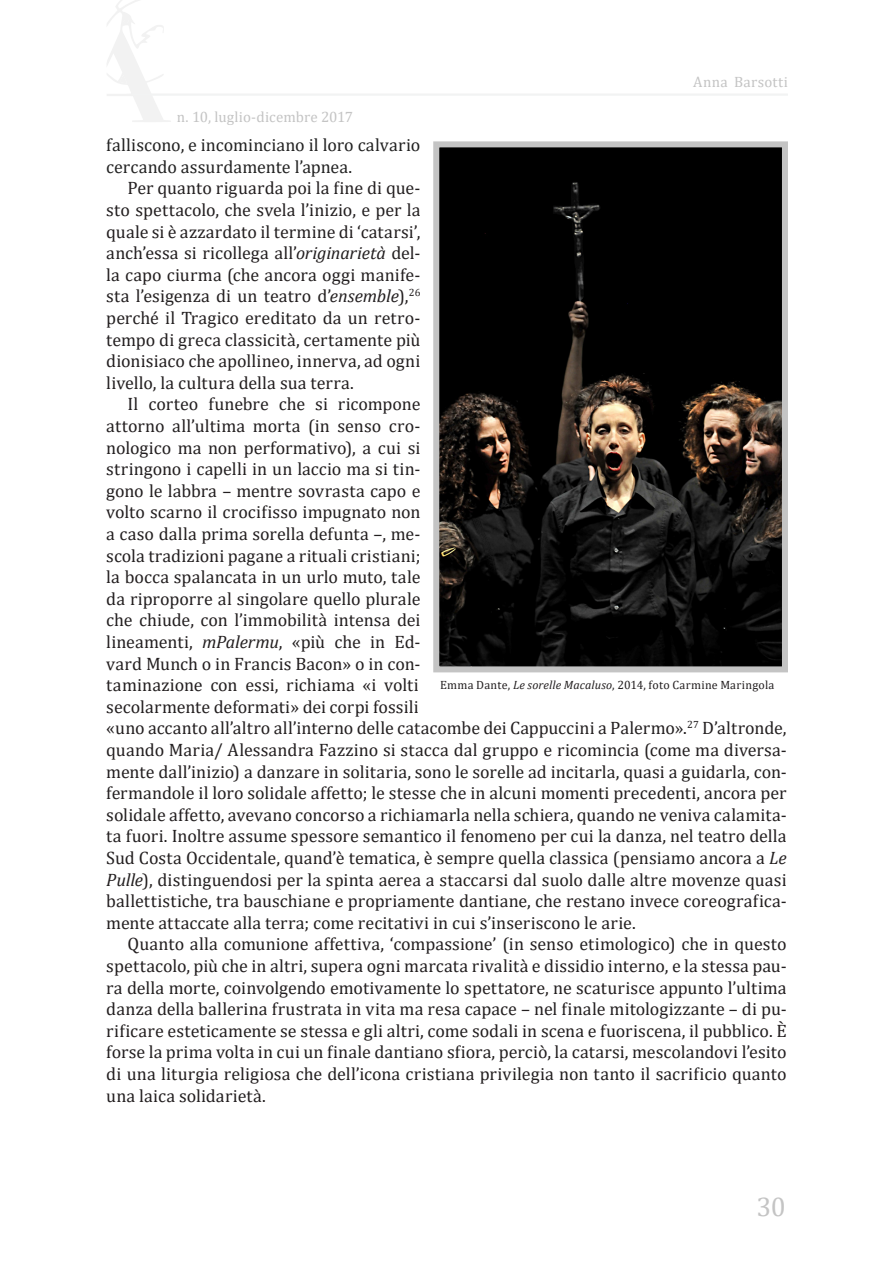
<style>
.page{position:relative;width:893px;height:1263px;background:#fff}
.page>*{position:absolute;margin:0;border:0;box-sizing:border-box;transform-origin:0 0}
.t1{font:27px "Cambria";color:#c4c4c4}
.t2{font:18px/21.6px "Cambria";letter-spacing:.005em;color:#231f20;text-align:justify}
.t3{font:18px/21.6px "Cambria";letter-spacing:.005em;color:#222}
.t4{font:15px "Cambria";letter-spacing:.01em;color:#c4c4c4}
.t5{font:12px "Cambria";letter-spacing:.02em;color:#231f20}
.s1{font-style:italic}
</style>
<div class="page">
<svg style="left:107px;top:0;width:64px;height:122px"></svg>
<hr style="left:131px;top:93px;width:657px;height:3px;background:#f2f3f3">
<img style="left:440px;top:148px;width:341px;height:517px">
<div style="left:433px;top:141px;width:355px;height:531px;border:6px solid #c4c4c4"></div>
<p class="t4" style="left:177px;top:108px;width:178px">n. 10, luglio-dicembre 2017</p>
<p class="t4" style="left:693px;top:72px;width:96px">Anna Barsotti</p>
<p class="t3" style="left:106px;top:134px;width:316px">falliscono, e incominciano il loro calvario cercando assurdamente l’apnea.</p>
<p class="t2" style="left:106px;top:177px;width:316px;text-indent:21px">Per quanto riguarda poi la fine di que&shy;sto spettacolo, che svela l’inizio, e per la quale si è azzardato il termine di ‘catarsi’, anch’essa si ricollega all’<span class="s1">originarietà</span> del&shy;la capo ciurma (che ancora oggi manife&shy;sta l’esigenza di un teatro d’<span class="s1">ensemble</span>),<sup>26 </sup>perché il Tragico ereditato da un retro&shy;tempo di greca classicità, certamente più dionisiaco che apollineo, innerva, ad ogni livello, la cultura della sua terra.</p>
<p class="t2" style="left:106px;top:393px;width:682px;text-align:left;text-indent:21px">Il corteo funebre che si ricompone<br>attorno all’ultima morta (in senso cro-<br>nologico ma non performativo), a cui si<br>stringono i capelli in un laccio ma si tin-<br>gono le labbra – mentre sovrasta capo e<br>volto scarno il crocifisso impugnato non<br>a caso dalla prima sorella defunta –, me-<br>scola tradizioni pagane a rituali cristiani;<br>la bocca spalancata in un urlo muto, tale<br>da riproporre al singolare quello plurale<br>che chiude, con l’immobilità intensa dei<br>lineamenti, <span class="s1">mPalermu</span>, «più che in Ed-<br>vard Munch o in Francis Bacon» o in con-<br>taminazione con essi, richiama «i volti<br>secolarmente deformati» dei corpi fossili<br>«uno accanto all’altro all’interno delle catacombe dei Cappuccini a Palermo».<sup>27</sup> D’altronde, quando Maria/ Alessandra Fazzino si stacca dal gruppo e ricomincia (come ma diversa&shy;mente dall’inizio) a danzare in solitaria, sono le sorelle ad incitarla, quasi a guidarla, con&shy;fermandole il loro solidale affetto; le stesse che in alcuni momenti precedenti, ancora per solidale affetto, avevano concorso a richiamarla nella schiera, quando ne veniva calamita&shy;ta fuori. Inoltre assume spessore semantico il fenomeno per cui la danza, nel teatro della Sud Costa Occidentale, quand’è tematica, è sempre quella classica (pensiamo ancora a <span class="s1">Le Pulle</span>), distinguendosi per la spinta aerea a staccarsi dal suolo dalle altre movenze quasi ballettistiche, tra bauschiane e propriamente dantiane, che restano invece coreografica&shy;mente attaccate alla terra; come recitativi in cui s’inseriscono le arie.</p>
<p class="t2" style="left:106px;top:933px;width:682px;text-indent:21px">Quanto alla comunione affettiva, ‘compassione’ (in senso etimologico) che in questo spettacolo, più che in altri, supera ogni marcata rivalità e dissidio interno, e la stessa pau&shy;ra della morte, coinvolgendo emotivamente lo spettatore, ne scaturisce appunto l’ultima danza della ballerina frustrata in vita ma resa capace – nel finale mitologizzante – di pu&shy;rificare esteticamente se stessa e gli altri, come sodali in scena e fuoriscena, il pubblico. È forse la prima volta in cui un finale dantiano sfiora, perciò, la catarsi, mescolandovi l’esito di una liturgia religiosa che dell’icona cristiana privilegia non tanto il sacrificio quanto una laica solidarietà.</p>
<p class="t5" style="left:440px;top:677px;width:336px">Emma Dante, <span class="s1">Le sorelle Macaluso</span>, 2014, foto Carmine Maringola</p>
<h1 class="t1" style="left:756px;top:1190px;width:31px">30</h1>
</div>
